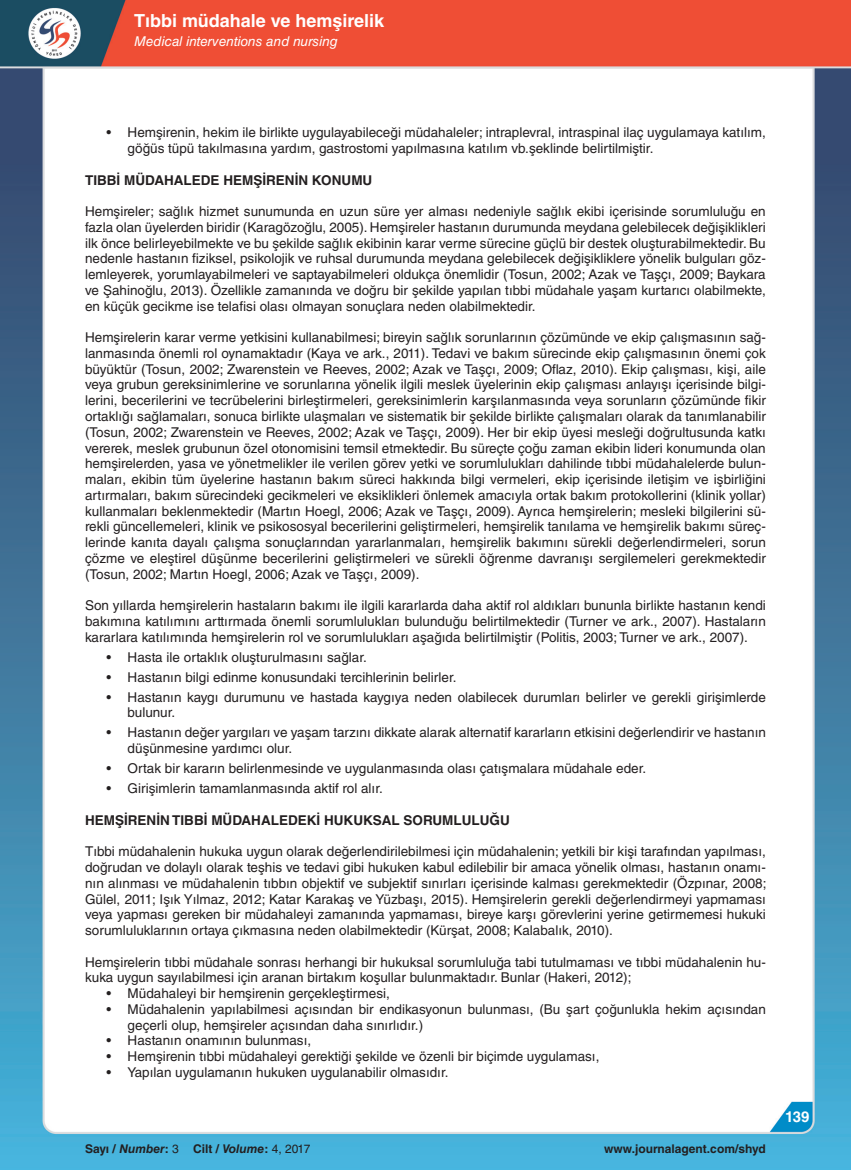
<style>
.page{position:relative;width:851px;height:1170px;background:#fff}
.page>*{position:absolute;margin:0;border:0;box-sizing:border-box;transform-origin:0 0}
.t1{font:700 18px "Helvetica LT Std";color:#fff}
.t2{font:700 15px "Helvetica LT Std";color:#fff}
.t3{font:13.5px/15.8px "Helvetica LT Std";color:#231f20}
.t4{font:700 13.5px "Helvetica LT Std";color:#231f20}
.t5{font:italic 13.5px "Helvetica LT Std";color:#fff}
.t6{font:700 12px "Helvetica LT Std";color:#231f20}
.s1{font-style:italic}
.s2{font-weight:400}
</style>
<div class="page">
<img style="left:0;top:0;width:850px;height:1169px">
<h1 class="t1" style="left:134px;top:9px;width:252px">Tıbbi müdahale ve hemşirelik</h1>
<p class="t5" style="left:134px;top:33px;width:205px">Medical interventions and nursing</p>
<p class="t3" style="left:128px;top:125px;width:639px;text-indent:-21px">• Hemşirenin, hekim ile birlikte uygulayabileceği müdahaleler; intraplevral, intraspinal ilaç uygulamaya katılım, göğüs tüpü takılmasına yardım, gastrostomi yapılmasına katılım vb.şeklinde belirtilmiştir.</p>
<p class="t4" style="left:85px;top:172px;width:289px">TIBBİ MÜDAHALEDE HEMŞİRENİN KONUMU</p>
<p class="t3" style="left:85px;top:203px;width:682px;text-align:justify">Hemşireler; sağlık hizmet sunumunda en uzun süre yer alması nedeniyle sağlık ekibi içerisinde sorumluluğu en fazla olan üyelerden biridir (Karagözoğlu, 2005). Hemşireler hastanın durumunda meydana gelebilecek değişiklikleri ilk önce belirleyebilmekte ve bu şekilde sağlık ekibinin karar verme sürecine güçlü bir destek oluşturabilmektedir. Bu nedenle hastanın fiziksel, psikolojik ve ruhsal durumunda meydana gelebilecek değişikliklere yönelik bulguları göz&shy;lemleyerek, yorumlayabilmeleri ve saptayabilmeleri oldukça önemlidir (Tosun, 2002; Azak ve Taşçı, 2009; Baykara ve Şahinoğlu, 2013). Özellikle zamanında ve doğru bir şekilde yapılan tıbbi müdahale yaşam kurtarıcı olabilmekte, en küçük gecikme ise telafisi olası olmayan sonuçlara neden olabilmektedir.</p>
<p class="t3" style="left:85px;top:329px;width:682px;text-align:justify">Hemşirelerin karar verme yetkisini kullanabilmesi; bireyin sağlık sorunlarının çözümünde ve ekip çalışmasının sağ&shy;lanmasında önemli rol oynamaktadır (Kaya ve ark., 2011). Tedavi ve bakım sürecinde ekip çalışmasının önemi çok büyüktür (Tosun, 2002; Zwarenstein ve Reeves, 2002; Azak ve Taşçı, 2009; Oflaz, 2010). Ekip çalışması, kişi, aile veya grubun gereksinimlerine ve sorunlarına yönelik ilgili meslek üyelerinin ekip çalışması anlayışı içerisinde bilgi&shy;lerini, becerilerini ve tecrübelerini birleştirmeleri, gereksinimlerin karşılanmasında veya sorunların çözümünde fikir ortaklığı sağlamaları, sonuca birlikte ulaşmaları ve sistematik bir şekilde birlikte çalışmaları olarak da tanımlanabilir (Tosun, 2002; Zwarenstein ve Reeves, 2002; Azak ve Taşçı, 2009). Her bir ekip üyesi mesleği doğrultusunda katkı vererek, meslek grubunun özel otonomisini temsil etmektedir. Bu süreçte çoğu zaman ekibin lideri konumunda olan hemşirelerden, yasa ve yönetmelikler ile verilen görev yetki ve sorumlulukları dahilinde tıbbi müdahalelerde bulun&shy;maları, ekibin tüm üyelerine hastanın bakım süreci hakkında bilgi vermeleri, ekip içerisinde iletişim ve işbirliğini artırmaları, bakım sürecindeki gecikmeleri ve eksiklikleri önlemek amacıyla ortak bakım protokollerini (klinik yollar) kullanmaları beklenmektedir (Martın Hoegl, 2006; Azak ve Taşçı, 2009). Ayrıca hemşirelerin; mesleki bilgilerini sü&shy;rekli güncellemeleri, klinik ve psikososyal becerilerini geliştirmeleri, hemşirelik tanılama ve hemşirelik bakımı süreç&shy;lerinde kanıta dayalı çalışma sonuçlarından yararlanmaları, hemşirelik bakımını sürekli değerlendirmeleri, sorun çözme ve eleştirel düşünme becerilerini geliştirmeleri ve sürekli öğrenme davranışı sergilemeleri gerekmektedir (Tosun, 2002; Martın Hoegl, 2006; Azak ve Taşçı, 2009).</p>
<p class="t3" style="left:85px;top:597px;width:682px;text-align:justify">Son yıllarda hemşirelerin hastaların bakımı ile ilgili kararlarda daha aktif rol aldıkları bununla birlikte hastanın kendi bakımına katılımını arttırmada önemli sorumlulukları bulunduğu belirtilmektedir (Turner ve ark., 2007). Hastaların kararlara katılımında hemşirelerin rol ve sorumlulukları aşağıda belirtilmiştir (Politis, 2003; Turner ve ark., 2007).</p>
<p class="t3" style="left:106px;top:649px;width:262px">• Hasta ile ortaklık oluşturulmasını sağlar.</p>
<p class="t3" style="left:106px;top:669px;width:352px">• Hastanın bilgi edinme konusundaki tercihlerinin belirler.</p>
<p class="t3" style="left:128px;top:689px;width:639px;text-indent:-21px">• Hastanın kaygı durumunu ve hastada kaygıya neden olabilecek durumları belirler ve gerekli girişimlerde bulunur.</p>
<p class="t3" style="left:128px;top:724px;width:639px;text-indent:-21px">• Hastanın değer yargıları ve yaşam tarzını dikkate alarak alternatif kararların etkisini değerlendirir ve hastanın düşünmesine yardımcı olur.</p>
<p class="t3" style="left:106px;top:760px;width:541px">• Ortak bir kararın belirlenmesinde ve uygulanmasında olası çatışmalara müdahale eder.</p>
<p class="t3" style="left:106px;top:780px;width:278px">• Girişimlerin tamamlanmasında aktif rol alır.</p>
<p class="t4" style="left:85px;top:811px;width:426px">HEMŞİRENİN TIBBİ MÜDAHALEDEKİ HUKUKSAL SORUMLULUĞU</p>
<p class="t3" style="left:85px;top:843px;width:683px;text-align:justify">Tıbbi müdahalenin hukuka uygun olarak değerlendirilebilmesi için müdahalenin; yetkili bir kişi tarafından yapılması, doğrudan ve dolaylı olarak teşhis ve tedavi gibi hukuken kabul edilebilir bir amaca yönelik olması, hastanın onamı&shy;nın alınması ve müdahalenin tıbbın objektif ve subjektif sınırları içerisinde kalması gerekmektedir (Özpınar, 2008; Gülel, 2011; Işık Yılmaz, 2012; Katar Karakaş ve Yüzbaşı, 2015). Hemşirelerin gerekli değerlendirmeyi yapmaması veya yapması gereken bir müdahaleyi zamanında yapmaması, bireye karşı görevlerini yerine getirmemesi hukuki sorumluluklarının ortaya çıkmasına neden olabilmektedir (Kürşat, 2008; Kalabalık, 2010).</p>
<p class="t3" style="left:85px;top:953px;width:682px">Hemşirelerin tıbbi müdahale sonrası herhangi bir hukuksal sorumluluğa tabi tutulmaması ve tıbbi müdahalenin hu&shy;kuka uygun sayılabilmesi için aranan birtakım koşullar bulunmaktadır. Bunlar (Hakeri, 2012);</p>
<p class="t3" style="left:106px;top:985px;width:285px">• Müdahaleyi bir hemşirenin gerçekleştirmesi,</p>
<p class="t3" style="left:128px;top:1001px;width:639px;text-indent:-21px">• Müdahalenin yapılabilmesi açısından bir endikasyonun bulunması, (Bu şart çoğunlukla hekim açısından geçerli olup, hemşireler açısından daha sınırlıdır.)</p>
<p class="t3" style="left:106px;top:1032px;width:206px">• Hastanın onamının bulunması,</p>
<p class="t3" style="left:106px;top:1048px;width:494px">• Hemşirenin tıbbi müdahaleyi gerektiği şekilde ve özenli bir biçimde uygulaması,</p>
<p class="t3" style="left:106px;top:1064px;width:344px">• Yapılan uygulamanın hukuken uygulanabilir olmasıdır.</p>
<p class="t6" style="left:85px;top:1141px;width:227px">Sayı / <span class="s1">Number</span>: <span class="s2">3</span> Cilt / <span class="s1">Volume</span>: <span class="s2">4, 2017</span></p>
<p class="t6" style="left:604px;top:1141px;width:163px">www.journalagent.com/shyd</p>
<p class="t2" style="left:784px;top:1107px;width:26px">139</p>
</div>
